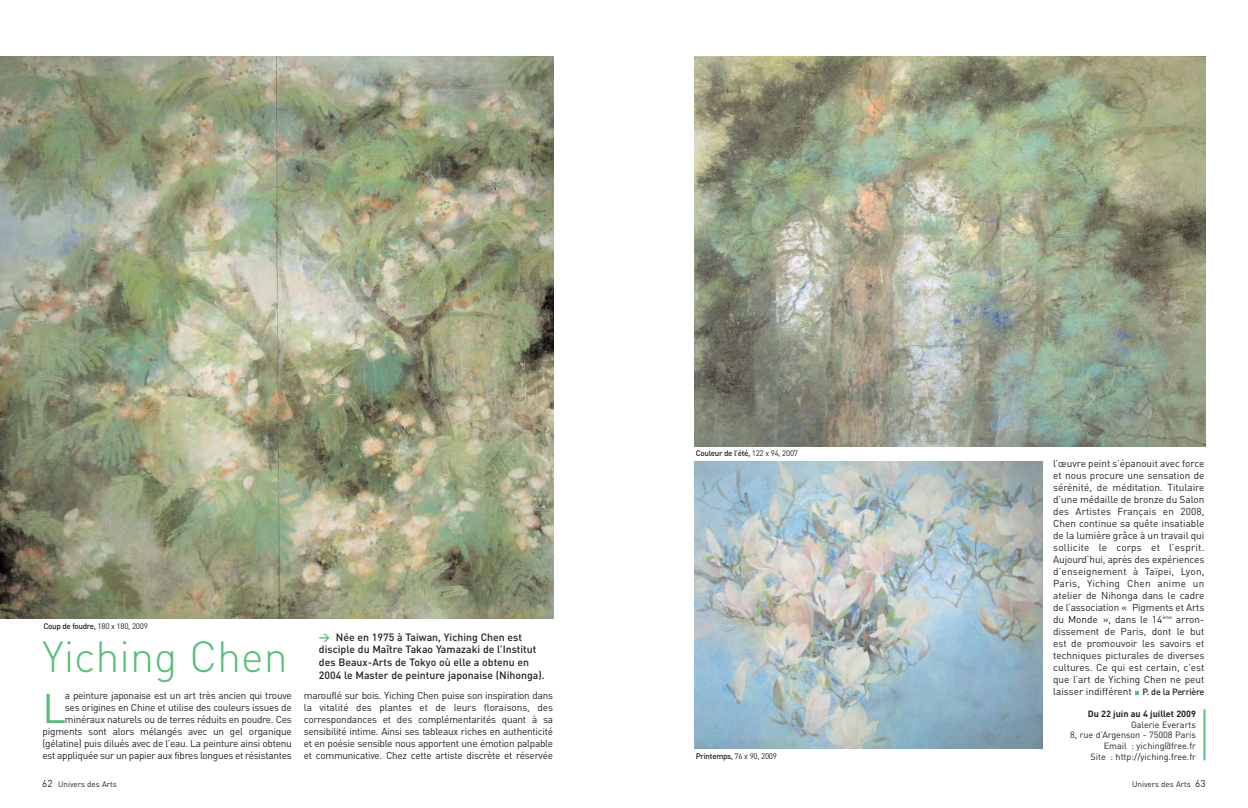
<style>
.page{position:relative;width:1248px;height:808px;background:#fff}
.page>*{position:absolute;margin:0;border:0;box-sizing:border-box;transform-origin:0 0}
.t1{font:300 43px "DIN";color:#59bd7b}
.t2{font:41px "DIN";color:#59bd7b}
.t3{font:500 10.5px/12.6px "DIN";color:#231f20}
.t4{font:10px/12px "DIN";letter-spacing:-.025em;color:#231f20;text-align:justify}
.t5{font:9px/10.8px "DIN";color:#231f20;text-align:right}
.t6{font:700 9px "DIN";color:#231f20}
.t7{font:500 8px "DIN";letter-spacing:-.04em;color:#231f20}
.t8{font:8px "DIN";color:#231f20}
.s1{font-weight:400}
.s2{font-weight:700;font-size:11px;color:#59bd7b}
.s3{font-weight:500;font-size:9px}
.s4{font-size:10px}
</style>
<div class="page">
<img style="left:0;top:57px;width:553px;height:561px">
<img style="left:694px;top:57px;width:511px;height:389px">
<svg style="left:1135px;top:691px;width:4px;height:4px"></svg>
<hr style="left:1203px;top:709px;width:2px;height:51px;background:#59bd7b">
<img style="left:694px;top:461px;width:348px;height:287px">
<p class="t7" style="left:44px;top:623px;width:106px">Coup de foudre, <span class="s1">180 x 180, 2009</span></p>
<h1 class="t1" style="left:43px;top:641px;width:247px">Yiching Chen</h1>
<p class="t3" style="left:319px;top:632px;width:219px"><span class="s2">&gt;</span> Née en 1975 à Taiwan, Yiching Chen est disciple du Maître Takao Yamazaki de l’Institut des Beaux-Arts de Tokyo où elle a obtenu en</p>
<p class="t3" style="left:319px;top:670px;width:227px">2004 le Master de peinture japonaise (Nihonga).</p>
<p class="t4" style="left:43px;top:690px;width:251px;text-align:right">a peinture japonaise est un art très ancien qui trouve<br>ses origines en Chine et utilise des couleurs issues de minéraux naturels ou de terres réduits en poudre. Ces pigments sont alors mélangés avec un gel organique (gélatine) puis dilués avec de l’eau. La peinture ainsi obtenu est appliquée sur un papier aux fibres longues et résistantes</p>
<p class="t4" style="left:304px;top:690px;width:251px">marouflé sur bois. Yiching Chen puise son inspiration dans la vitalité des plantes et de leurs floraisons, des correspondances et des complémentarités quant à sa sensibilité intime. Ainsi ses tableaux riches en authenticité et en poésie sensible nous apportent une émotion palpable et communicative. Chez cette artiste discrète et réservée</p>
<h2 class="t2" style="left:43px;top:694px;width:25px">L</h2>
<p class="t7" style="left:695px;top:451px;width:104px">Couleur de l’été, <span class="s1">122 x 94, 2007</span></p>
<p class="t7" style="left:695px;top:753px;width:83px">Printemps, <span class="s1">76 x 90, 2009</span></p>
<p class="t4" style="left:1053px;top:459px;width:153px">l’œuvre peint s’épanouit avec force et nous procure une sensation de sérénité, de méditation. Titulaire d’une médaille de bronze du Salon des Artistes Français en 2008, Chen continue sa quête insatiable de la lumière grâce à un travail qui sollicite le corps et l’esprit.<br>Aujourd’hui, après des expériences d’enseignement à Taïpei, Lyon, Paris, Yiching Chen anime un atelier de Nihonga dans le cadre de l’association « Pigments et Arts du Monde », dans le 14<sup>ème</sup> arron&shy;dissement de Paris, dont le but est de promouvoir les savoirs et techniques picturales de diverses cultures. Ce qui est certain, c’est que l’art de Yiching Chen ne peut laisser indifférent <span class="s3">P. de la Perrière</span></p>
<p class="t6" style="left:1087px;top:711px;width:110px">Du 22 juin au 4 juillet 2009</p>
<p class="t5" style="left:1070px;top:720px;width:127px">Galerie Everarts<br>8, rue d’Argenson - 75008 Paris<br>Email : yiching@free.fr<br>Site : http://yiching.free.fr</p>
<p class="t8" style="left:42px;top:781px;width:76px"><span class="s4">62</span> Univers des Arts</p>
<p class="t8" style="left:1131px;top:781px;width:75px">Univers des Arts <span class="s4">63</span></p>
</div>
